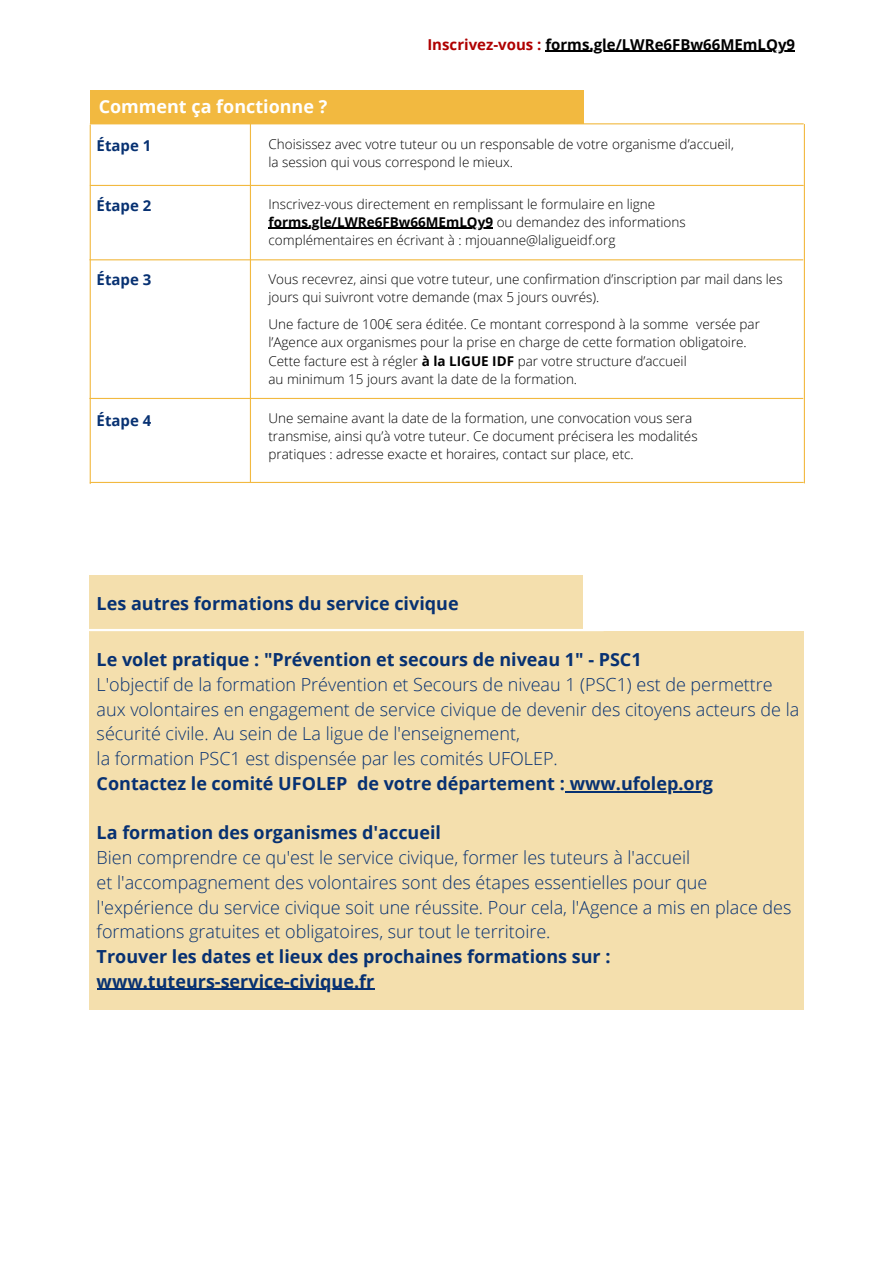
<style>
.page{position:relative;width:893px;height:1264px;background:#fff}
.page>*{position:absolute;margin:0;border:0;box-sizing:border-box;transform-origin:0 0}
.t1{font:300 18px/24.8px "Open Sans";color:#073172}
.t2{font:700 18px "Open Sans";color:#073172}
.t3{font:700 18px "Open Sans";color:#fff}
.t4{font:700 15px "Open Sans";color:#000}
.t5{font:700 15px "Open Sans";color:#073172}
.t6{font:300 13.5px/18px "Open Sans";color:#000}
.s1{color:#af0000}
.s2{font-weight:700}
</style>
<div class="page">
<hr style="left:250px;top:124px;width:1px;height:358px;background:#f2b940">
<hr style="left:268px;top:228px;width:225px;height:1px;background:#000">
<div style="left:90px;top:90px;width:493px;height:34px;background:#f2b940"></div>
<hr style="left:545px;top:51px;width:250px;height:1px;background:#000">
<div style="left:89px;top:631px;width:714px;height:379px;background:#f4dfad"></div>
<hr style="left:565px;top:791px;width:148px;height:1px;background:#073172">
<hr style="left:97px;top:988px;width:277px;height:2px;background:#073172">
<div style="left:89px;top:575px;width:494px;height:56px;background:#f4dfad"></div>
<hr style="left:89px;top:629px;width:514px;height:2px;background:#fff">
<hr style="left:90px;top:123px;width:713px;height:1px;background:#f2b940">
<hr style="left:90px;top:185px;width:713px;height:1px;background:#f2b940">
<hr style="left:90px;top:259px;width:712px;height:1px;background:#f2b940">
<hr style="left:90px;top:398px;width:712px;height:1px;background:#f2b940">
<hr style="left:90px;top:482px;width:713px;height:1px;background:#f2b940">
<hr style="left:90px;top:125px;width:1px;height:358px;background:#f2b940">
<hr style="left:803px;top:124px;width:1px;height:359px;background:#f2b940">
<p class="t3" style="left:99px;top:94px;width:230px">Comment ça fonctionne ?</p>
<p class="t4" style="left:427px;top:34px;width:369px"><span class="s1">Inscrivez-vous :</span> forms.gle/LWRe6FBw66MEmLQy9</p>
<p class="t5" style="left:97px;top:135px;width:56px">Étape 1</p>
<p class="t6" style="left:268px;top:135px;width:467px">Choisissez avec votre tuteur ou un responsable de votre organisme d’accueil, la session qui vous correspond le mieux.</p>
<p class="t6" style="left:268px;top:194px;width:419px">Inscrivez-vous directement en remplissant le formulaire en ligne <span class="s2">forms.gle/LWRe6FBw66MEmLQy9</span> ou demandez des informations complémentaires en écrivant à : mjouanne@laligueidf.org</p>
<p class="t5" style="left:97px;top:195px;width:56px">Étape 2</p>
<p class="t5" style="left:97px;top:269px;width:56px">Étape 3</p>
<p class="t5" style="left:97px;top:410px;width:56px">Étape 4</p>
<p class="t6" style="left:268px;top:269px;width:515px;line-height:18.5px">Vous recevrez, ainsi que votre tuteur, une confirmation d’inscription par mail dans les jours qui suivront votre demande (max 5 jours ouvrés).</p>
<p class="t6" style="left:268px;top:314px;width:493px;line-height:18.5px">Une facture de 100€ sera éditée. Ce montant correspond à la somme versée par l’Agence aux organismes pour la prise en charge de cette formation obligatoire.</p>
<p class="t6" style="left:268px;top:351px;width:420px">Cette facture est à régler <span class="s2">à la LIGUE IDF</span> par votre structure d’accueil</p>
<p class="t6" style="left:268px;top:370px;width:310px">au minimum 15 jours avant la date de la formation.</p>
<p class="t6" style="left:268px;top:408px;width:430px">Une semaine avant la date de la formation, une convocation vous sera transmise, ainsi qu’à votre tuteur. Ce document précisera les modalités pratiques : adresse exacte et horaires, contact sur place, etc.</p>
<p class="t2" style="left:97px;top:591px;width:363px">Les autres formations du service civique</p>
<p class="t2" style="left:97px;top:647px;width:546px">Le volet pratique : "Prévention et secours de niveau 1" - PSC1</p>
<p class="t1" style="left:97px;top:671px;width:704px">L'objectif de la formation Prévention et Secours de niveau 1 (PSC1) est de permettre aux volontaires en engagement de service civique de devenir des citoyens acteurs de la sécurité civile. Au sein de La ligue de l'enseignement,</p>
<p class="t1" style="left:97px;top:745px;width:462px">la formation PSC1 est dispensée par les comités UFOLEP.</p>
<p class="t2" style="left:97px;top:770px;width:618px">Contactez le comité UFOLEP de votre département : www.ufolep.org</p>
<p class="t2" style="left:97px;top:820px;width:346px">La formation des organismes d'accueil</p>
<p class="t1" style="left:97px;top:844px;width:595px">Bien comprendre ce qu'est le service civique, former les tuteurs à l'accueil</p>
<p class="t1" style="left:97px;top:869px;width:696px">et l'accompagnement des volontaires sont des étapes essentielles pour que l'expérience du service civique soit une réussite. Pour cela, l'Agence a mis en place des formations gratuites et obligatoires, sur tout le territoire.</p>
<p class="t2" style="left:97px;top:943px;width:515px">Trouver les dates et lieux des prochaines formations sur :</p>
<p class="t2" style="left:97px;top:968px;width:279px">www.tuteurs-service-civique.fr</p>
</div>
